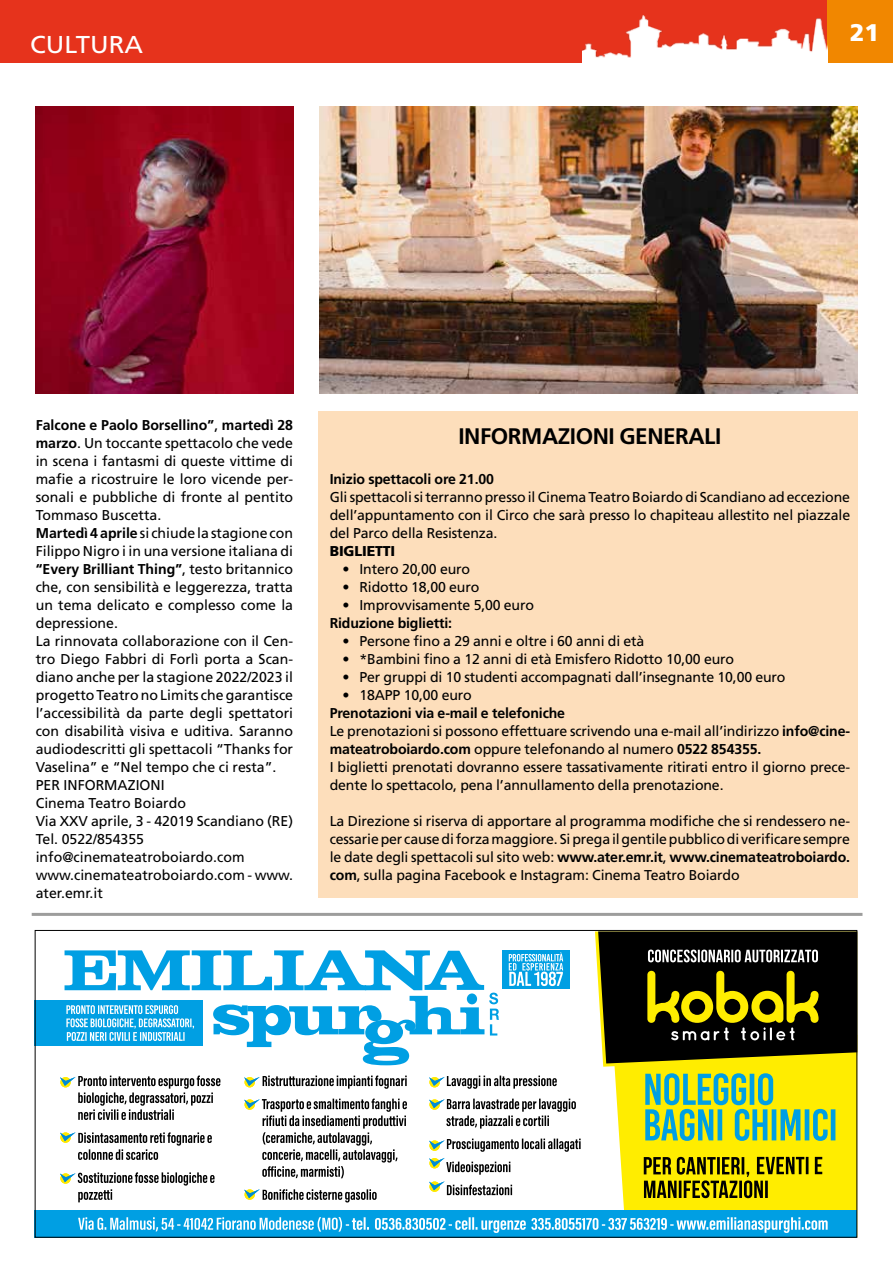
<style>
.page{position:relative;width:893px;height:1263px;background:#fff}
.page>*{position:absolute;margin:0;border:0;box-sizing:border-box;transform-origin:0 0}
.t1{font:24.45px "Frutiger";color:#fff;scale:1.06 1}
.t2{font:900 24px "Frutiger";color:#fff}
.t3{font:700 22.5px "Frutiger";letter-spacing:-.02em;color:#000}
.t4{font:14.25px/18px "Frutiger";color:#000}
.t5{font:700 14.25px "Frutiger";letter-spacing:-.01em;color:#000}
.t6{font:900 14.25px "Frutiger";letter-spacing:-.01em;color:#000}
.s1{font-weight:700}
</style>
<div class="page">
<svg style="left:614px;top:1067px;width:241px;height:143px;fill:#ffed00"></svg>
<div style="left:35px;top:1210px;width:822px;height:27px;background:#009fe3"></div>
<svg style="left:595px;top:932px;width:260px;height:135px"></svg>
<svg style="left:78px;top:1217px;width:750px;height:16px"></svg>
<svg style="left:429px;top:1181px;width:83px;height:14px"></svg>
<svg style="left:429px;top:1158px;width:81px;height:17px"></svg>
<svg style="left:429px;top:1138px;width:152px;height:14px"></svg>
<svg style="left:429px;top:1098px;width:147px;height:30px"></svg>
<svg style="left:429px;top:1075px;width:128px;height:14px"></svg>
<svg style="left:244px;top:1189px;width:133px;height:13px"></svg>
<svg style="left:244px;top:1098px;width:163px;height:80px"></svg>
<svg style="left:244px;top:1075px;width:163px;height:14px"></svg>
<svg style="left:60px;top:1172px;width:155px;height:30px"></svg>
<svg style="left:60px;top:1132px;width:152px;height:28px"></svg>
<svg style="left:60px;top:1075px;width:160px;height:45px"></svg>
<svg style="left:645px;top:1073px;width:190px;height:68px"></svg>
<svg style="left:644px;top:1157px;width:178px;height:41px"></svg>
<div style="left:35px;top:1000px;width:168px;height:46px;background:#009fe3"></div>
<div style="left:502px;top:950px;width:67px;height:39px;background:#009fe3"></div>
<svg style="left:509px;top:952px;width:54px;height:34px"></svg>
<svg style="left:65px;top:950px;width:434px;height:115px"></svg>
<div style="left:0;top:0;width:893px;height:63px;background:#e6331c"></div>
<div style="left:827px;top:0;width:66px;height:63px;background:#f18700"></div>
<img style="left:583px;top:16px;width:244px;height:47px">
<hr style="left:32px;top:913px;width:830px;height:3px;background:#9d9d9c">
<div style="left:318px;top:412px;width:539px;height:486px;background:#fddebb"></div>
<img style="left:36px;top:106px;width:257px;height:288px">
<img style="left:320px;top:106px;width:537px;height:288px">
<h1 class="t1" style="left:30px;top:30px;width:108px">CULTURA</h1>
<h2 class="t2" style="left:850px;top:19px;width:31px">21</h2>
<p class="t4" style="left:36px;top:416px;width:259px"><span class="s1">Falcone e Paolo Borsellino”</span>, <span class="s1">martedì 28 marzo</span>. Un toccante spettacolo che vede in scena i fantasmi di queste vittime di mafie a ricostruire le loro vicende per&shy;sonali e pubbliche di fronte al pentito Tommaso Buscetta.<br><span class="s1">Martedì 4 aprile</span> si chiude la stagione con Filippo Nigro i in una versione italiana di <span class="s1">“Every Brilliant Thing”</span>, testo britannico che, con sensibilità e leggerezza, tratta un tema delicato e complesso come la depressione.<br>La rinnovata collaborazione con il Cen&shy;tro Diego Fabbri di Forlì porta a Scan&shy;diano anche per la stagione 2022/2023 il progetto Teatro no Limits che garantisce l’accessibilità da parte degli spettatori con disabilità visiva e uditiva. Saranno audiodescritti gli spettacoli “Thanks for Vaselina” e “Nel tempo che ci resta”.<br>PER INFORMAZIONI<br>Cinema Teatro Boiardo<br>Via XXV aprile, 3 - 42019 Scandiano (RE)<br>Tel. 0522/854355 info@cinemateatroboiardo.com www.cinemateatroboiardo.com - www. ater.emr.it</p>
<h3 class="t3" style="left:458px;top:423px;width:264px">INFORMAZIONI GENERALI</h3>
<p class="t5" style="left:330px;top:470px;width:166px">Inizio spettacoli ore 21.00</p>
<p class="t4" style="left:330px;top:488px;width:522px;text-align:justify">Gli spettacoli si terranno presso il Cinema Teatro Boiardo di Scandiano ad eccezione dell’appuntamento con il Circo che sarà presso lo chapiteau allestito nel piazzale del Parco della Resistenza.</p>
<p class="t6" style="left:330px;top:542px;width:67px">BIGLIETTI</p>
<p class="t4" style="left:342px;top:560px;width:129px">• Intero 20,00 euro</p>
<p class="t4" style="left:342px;top:578px;width:138px">• Ridotto 18,00 euro</p>
<p class="t4" style="left:342px;top:596px;width:193px">• Improvvisamente 5,00 euro</p>
<p class="t5" style="left:330px;top:614px;width:124px">Riduzione biglietti:</p>
<p class="t4" style="left:342px;top:632px;width:303px">• Persone fino a 29 anni e oltre i 60 anni di età</p>
<p class="t4" style="left:342px;top:650px;width:393px">• *Bambini fino a 12 anni di età Emisfero Ridotto 10,00 euro</p>
<p class="t4" style="left:342px;top:668px;width:445px">• Per gruppi di 10 studenti accompagnati dall’insegnante 10,00 euro</p>
<p class="t4" style="left:342px;top:686px;width:131px">• 18APP 10,00 euro</p>
<p class="t4" style="left:330px;top:704px;width:522px"><span class="s1">Prenotazioni via e-mail e telefoniche<br></span>Le prenotazioni si possono effettuare scrivendo una e-mail all’indirizzo <span class="s1">info@cine&shy;mateatroboiardo.com</span> oppure telefonando al numero <span class="s1">0522 854355.<br></span>I biglietti prenotati dovranno essere tassativamente ritirati entro il giorno prece&shy;dente lo spettacolo, pena l’annullamento della prenotazione.</p>
<p class="t4" style="left:330px;top:812px;width:522px;text-align:justify">La Direzione si riserva di apportare al programma modifiche che si rendessero ne&shy;cessarie per cause di forza maggiore. Si prega il gentile pubblico di verificare sempre le date degli spettacoli sul sito web: <span class="s1">www.ater.emr.it</span>, <span class="s1">www.cinemateatroboiardo. com</span>, sulla pagina Facebook e Instagram: Cinema Teatro Boiardo</p>
</div>
